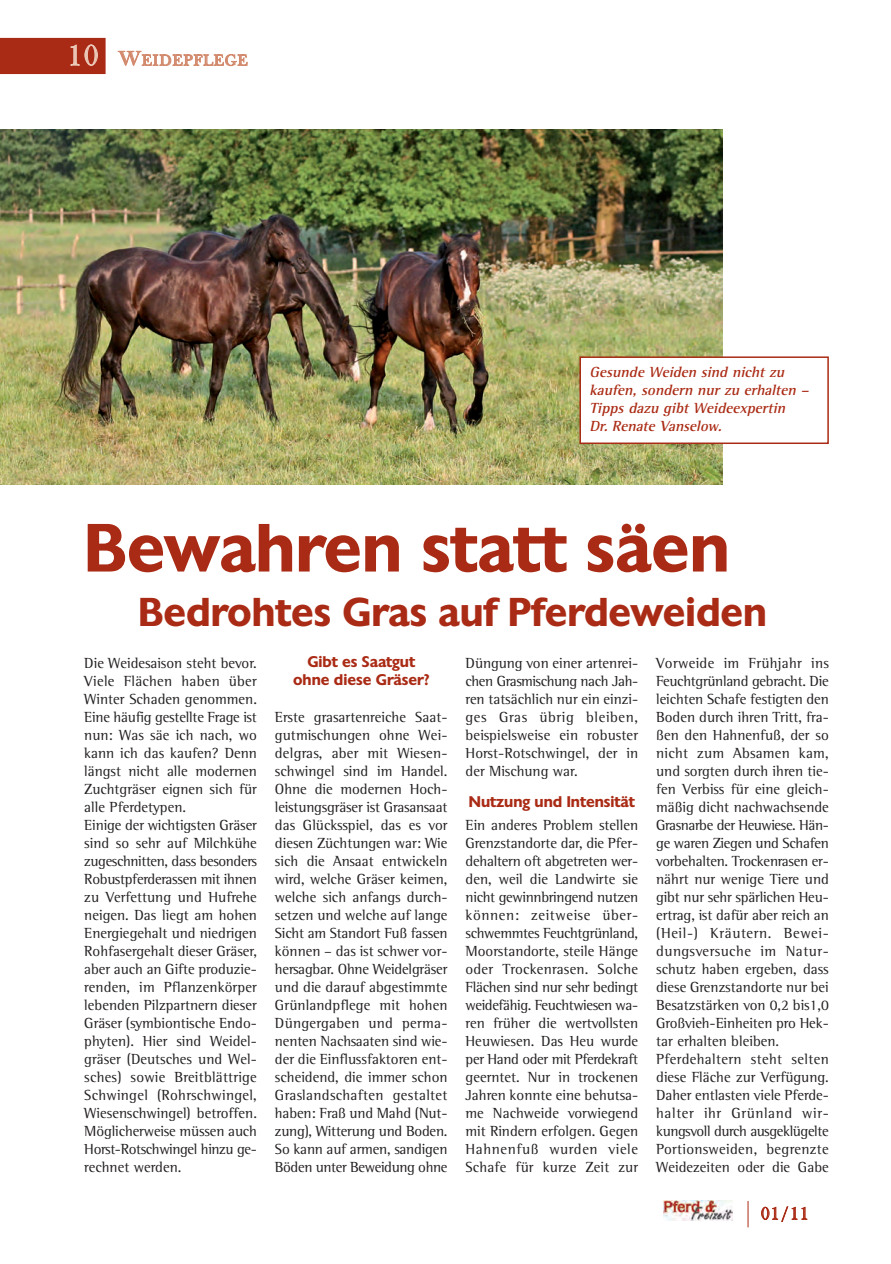
<style>
.page{position:relative;width:891px;height:1264px;background:#fff}
.page>*{position:absolute;margin:0;border:0;box-sizing:border-box;transform-origin:0 0}
.t1{font:600 66px "Chantilly";color:#aa2b15}
.t2{font:600 39px "Chantilly";color:#aa2b15}
.t3{font:18px "Bask Old Face";color:#aa2b15}
.t4{font:15.75px "Bask Old Face";letter-spacing:.065em;color:#d2896c}
.t5{font:15px/18px "Rotis Semi Serif";color:#231f20;text-align:justify}
.t6{font:italic 700 15px/18px "Rotis Semi Serif";color:#aa2b15}
.t7{font:600 15px/18px "Chantilly";color:#aa2b15;text-align:center}
.s1{font-size:30px;color:#eccaba}
.s2{font-size:21px}
</style>
<div class="page">
<img style="left:0;top:37px;width:829px;height:1191px">
<p class="t4" style="left:68px;top:51px;width:181px"><span class="s1">10</span> <span class="s2">W</span>EIDEPFLEGE</p>
<p class="t6" style="left:589px;top:364px;width:224px">Gesunde Weiden sind nicht zu kaufen, sondern nur zu erhalten –<br>Tipps dazu gibt Weideexpertin<br>Dr. Renate Vanselow.</p>
<h1 class="t1" style="left:84px;top:510px;width:647px">Bewahren statt säen</h1>
<h2 class="t2" style="left:138px;top:589px;width:630px">Bedrohtes Gras auf Pferdeweiden</h2>
<p class="t5" style="left:84px;top:655px;width:174px;text-align:left">Die Weidesaison steht bevor.<br>Viele Flächen haben über<br>Winter Schaden genommen.<br>Eine häufig gestellte Frage ist nun: Was säe ich nach, wo kann ich das kaufen? Denn längst nicht alle modernen<br>Zuchtgräser eignen sich für alle Pferdetypen.<br>Einige der wichtigsten Gräser sind so sehr auf Milchkühe zugeschnitten, dass besonders<br>Robustpferderassen mit ihnen zu Verfettung und Hufrehe neigen. Das liegt am hohen<br>Energiegehalt und niedrigen<br>Rohfasergehalt dieser Gräser, aber auch an Gifte produzie&shy;renden, im Pflanzenkörper lebenden Pilzpartnern dieser<br>Gräser (symbiontische Endo&shy;phyten). Hier sind Weidel&shy;gräser (Deutsches und Wel&shy;sches) sowie Breitblättrige<br>Schwingel (Rohrschwingel,<br>Wiesenschwingel) betroffen.<br>Möglicherweise müssen auch<br>Horst-Rotschwingel hinzu ge&shy;rechnet werden.</p>
<p class="t7" style="left:293px;top:653px;width:138px">Gibt es Saatgut ohne diese Gräser?</p>
<p class="t5" style="left:275px;top:709px;width:174px">Erste grasartenreiche Saat&shy;gutmischungen ohne Wei&shy;delgras, aber mit Wiesen&shy;schwingel sind im Handel.<br>Ohne die modernen Hoch&shy;leistungsgräser ist Grasansaat das Glücksspiel, das es vor diesen Züchtungen war: Wie sich die Ansaat entwickeln wird, welche Gräser keimen, welche sich anfangs durch&shy;setzen und welche auf lange Sicht am Standort Fuß fassen können – das ist schwer vor&shy;hersagbar. Ohne Weidelgräser und die darauf abgestimmte Grünlandpflege mit hohen Düngergaben und perma&shy;nenten Nachsaaten sind wie&shy;der die Einflussfaktoren ent&shy;scheidend, die immer schon Graslandschaften gestaltet haben: Fraß und Mahd (Nut&shy;zung), Witterung und Boden.<br>So kann auf armen, sandigen Böden unter Beweidung ohne</p>
<p class="t5" style="left:465px;top:655px;width:174px">Düngung von einer artenrei&shy;chen Grasmischung nach Jah&shy;ren tatsächlich nur ein einzi&shy;ges Gras übrig bleiben, beispielsweise ein robuster Horst-Rotschwingel, der in der Mischung war.</p>
<p class="t7" style="left:469px;top:792px;width:167px">Nutzung und Intensität</p>
<p class="t5" style="left:465px;top:817px;width:174px">Ein anderes Problem stellen Grenzstandorte dar, die Pfer&shy;dehaltern oft abgetreten wer&shy;den, weil die Landwirte sie nicht gewinnbringend nutzen können: zeitweise über&shy;schwemmtes Feuchtgrünland, Moorstandorte, steile Hänge oder Trockenrasen. Solche Flächen sind nur sehr bedingt weidefähig. Feuchtwiesen wa&shy;ren früher die wertvollsten Heuwiesen. Das Heu wurde per Hand oder mit Pferdekraft geerntet. Nur in trockenen Jahren konnte eine behutsa&shy;me Nachweide vorwiegend mit Rindern erfolgen. Gegen Hahnenfuß wurden viele Schafe für kurze Zeit zur</p>
<p class="t5" style="left:656px;top:655px;width:174px;text-align:left">Vorweide im Frühjahr ins<br>Feuchtgrünland gebracht. Die leichten Schafe festigten den<br>Boden durch ihren Tritt, fra&shy;ßen den Hahnenfuß, der so nicht zum Absamen kam, und sorgten durch ihren tie&shy;fen Verbiss für eine gleich&shy;mäßig dicht nachwachsende<br>Grasnarbe der Heuwiese. Hän&shy;ge waren Ziegen und Schafen vorbehalten. Trockenrasen er&shy;nährt nur wenige Tiere und gibt nur sehr spärlichen Heu&shy;ertrag, ist dafür aber reich an (Heil-) Kräutern. Bewei&shy;dungsversuche im Natur&shy;schutz haben ergeben, dass diese Grenzstandorte nur bei<br>Besatzstärken von 0,2 bis1,0<br>Großvieh-Einheiten pro Hek&shy;tar erhalten bleiben.<br>Pferdehaltern steht selten diese Fläche zur Verfügung.<br>Daher entlasten viele Pferde&shy;halter ihr Grünland wir&shy;kungsvoll durch ausge klügelte<br>Portionsweiden, begrenzte<br>Weidezeiten oder die Gabe</p>
<p class="t3" style="left:760px;top:1202px;width:49px">01/11</p>
</div>
